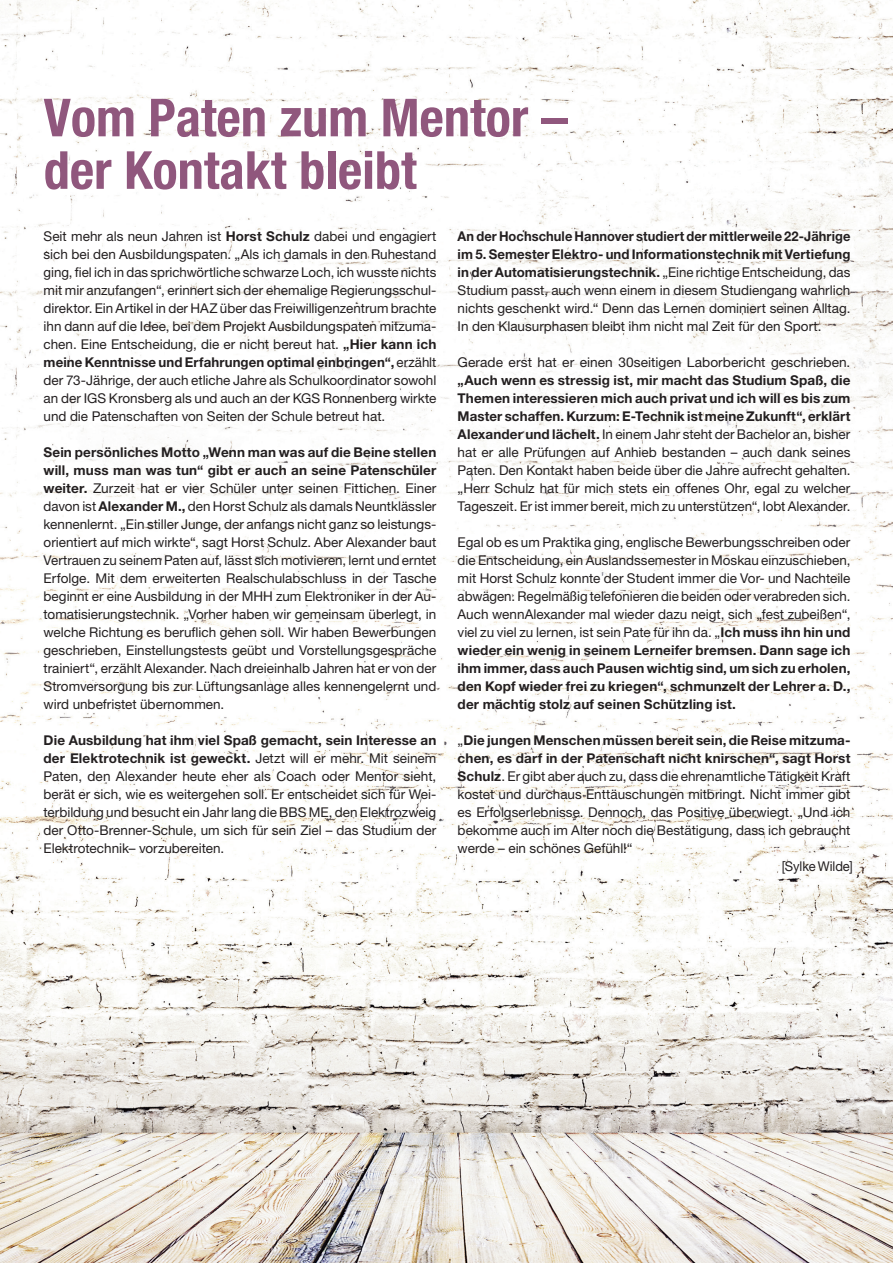
<style>
.page{position:relative;width:893px;height:1263px;background:#fff}
.page>*{position:absolute;margin:0;border:0;box-sizing:border-box;transform-origin:0 0}
.t1{font:700 condensed 52.5px/52.5px "Helvetica Neue";color:#90577d}
.Copy{font:13.5px/18px "Helvetica Neue";color:#231f20;text-align:justify}
.Copy-2{font:700 13.5px "Helvetica Neue";letter-spacing:.01em;color:#231f20}
.Copy-3{font:13.5px "Helvetica Neue";color:#231f20;scale:.96 1}
.s1{font-weight:700}
.s2{font-weight:400}
</style>
<div class="page">
<img style="left:0;top:0;width:893px;height:1263px">
<p class="t1" style="left:44px;top:91px;width:525px">Vom Paten zum Mentor – der Kontakt bleibt</p>
<p class="Copy" style="left:44px;top:227px;width:394px">Seit mehr als neun Jahren ist <span class="s1">Horst Schulz</span> dabei und engagiert sich bei den Ausbildungspaten. „Als ich damals in den Ruhestand ging, fiel ich in das sprichwörtliche schwarze Loch, ich wusste nichts mit mir anzufangen“, erinnert sich der ehemalige Regierungsschul&shy;direktor. Ein Artikel in der HAZ über das Freiwilligenzentrum brachte ihn dann auf die Idee, bei dem Projekt Ausbildungspaten mitzuma&shy;chen. Eine Entscheidung, die er nicht bereut hat. <span class="s1">„Hier kann ich meine Kenntnisse und Erfahrungen optimal einbringen“,</span> erzählt der 73-Jährige, der auch etliche Jahre als Schulkoordinator sowohl an der IGS Kronsberg als und auch an der KGS Ronnenberg wirkte und die Patenschaften von Seiten der Schule betreut hat.</p>
<p class="Copy" style="left:44px;top:443px;width:394px"><span class="s1">Sein persönliches Motto „Wenn man was auf die Beine stellen will, muss man was tun“ gibt er auch an seine Patenschüler weiter.</span> Zurzeit hat er vier Schüler unter seinen Fittichen. Einer davon ist <span class="s1">Alexander M.,</span> den Horst Schulz als damals Neuntklässler kennenlernt. „Ein stiller Junge, der anfangs nicht ganz so leistungs&shy;orientiert auf mich wirkte“, sagt Horst Schulz. Aber Alexander baut Vertrauen zu seinem Paten auf, lässt sich motivieren, lernt und erntet Erfolge. Mit dem erweiterten Realschulabschluss in der Tasche beginnt er eine Ausbildung in der MHH zum Elektroniker in der Au&shy;tomatisierungstechnik. „Vorher haben wir gemeinsam überlegt, in welche Richtung es beruflich gehen soll. Wir haben Bewerbungen geschrieben, Einstellungstests geübt und Vorstellungsgespräche trainiert“, erzählt Alexander. Nach dreieinhalb Jahren hat er von der Stromversorgung bis zur Lüftungsanlage alles kennengelernt und wird unbefristet übernommen.</p>
<p class="Copy" style="left:44px;top:731px;width:394px"><span class="s1">Die Ausbildung hat ihm viel Spaß gemacht, sein Interesse an der Elektrotechnik ist geweckt.</span> Jetzt will er mehr. Mit seinem Paten, den Alexander heute eher als Coach oder Mentor sieht, berät er sich, wie es weitergehen soll. Er entscheidet sich für Wei&shy;terbildung und besucht ein Jahr lang die BBS ME, den Elektrozweig der Otto-Brenner-Schule, um sich für sein Ziel – das Studium der Elektrotechnik– vorzubereiten.</p>
<p class="Copy" style="left:458px;top:227px;width:394px"><span class="s1">An der Hochschule Hannover studiert der mittlerweile 22-Jährige im 5. Semester Elektro- und Informationstechnik mit Vertiefung in der Automatisierungstechnik.</span> „Eine richtige Entscheidung, das Studium passt, auch wenn einem in diesem Studiengang wahrlich nichts geschenkt wird.“ Denn das Lernen dominiert seinen Alltag.<br>In den Klausurphasen bleibt ihm nicht mal Zeit für den Sport.</p>
<p class="Copy" style="left:458px;top:353px;width:394px">Gerade erst hat er einen 30seitigen Laborbericht geschrieben. <span class="s1">„Auch wenn es stressig ist, mir macht das Studium Spaß, die Themen interessieren mich auch privat und ich will es bis zum Master schaffen. Kurzum: E-Technik ist meine Zukunft“, erklärt Alexander und lächelt.</span> In einem Jahr steht der Bachelor an, bisher hat er alle Prüfungen auf Anhieb bestanden – auch dank seines Paten. Den Kontakt haben beide über die Jahre aufrecht gehalten. „Herr Schulz hat für mich stets ein offenes Ohr, egal zu welcher Tageszeit. Er ist immer bereit, mich zu unterstützen“, lobt Alexander.</p>
<p class="Copy" style="left:458px;top:533px;width:394px">Egal ob es um Praktika ging, englische Bewerbungsschreiben oder die Entscheidung, ein Auslandssemester in Moskau einzuschieben, mit Horst Schulz konnte der Student immer die Vor- und Nachteile abwägen. Regelmäßig telefonieren die beiden oder verabreden sich.<br>Auch wennAlexander mal wieder dazu neigt, sich „fest zubeißen“, viel zu viel zu lernen, ist sein Pate für ihn da. „<span class="s1">Ich muss ihn hin und wieder ein wenig in seinem Lerneifer bremsen. Dann sage ich ihm immer, dass auch Pausen wichtig sind, um sich zu erholen, den Kopf wieder frei zu kriegen“, schmunzelt der Lehrer a. D., der mächtig stolz auf seinen Schützling ist.</span></p>
<p class="Copy-2" style="left:458px;top:731px;width:394px"><span class="s2">„</span>Die jungen Menschen müssen bereit sein, die Reise mitzuma-</p>
<p class="Copy-2" style="left:458px;top:749px;width:394px">chen, es darf in der Patenschaft nicht knirschen“, sagt Horst</p>
<p class="Copy" style="left:458px;top:767px;width:394px"><span class="s1">Schulz</span>. Er gibt aber auch zu, dass die ehrenamtliche Tätigkeit Kraft</p>
<p class="Copy" style="left:458px;top:785px;width:394px">kostet und durchaus Enttäuschungen mitbringt. Nicht immer gibt</p>
<p class="Copy" style="left:458px;top:803px;width:394px">es Erfolgserlebnisse. Dennoch, das Positive überwiegt. „Und ich</p>
<p class="Copy" style="left:458px;top:821px;width:394px">bekomme auch im Alter noch die Bestätigung, dass ich gebraucht</p>
<p class="Copy" style="left:458px;top:839px;width:176px">werde – ein schönes Gefühl!“</p>
<p class="Copy-3" style="left:782px;top:858px;width:76px">[Sylke Wilde]</p>
</div>
